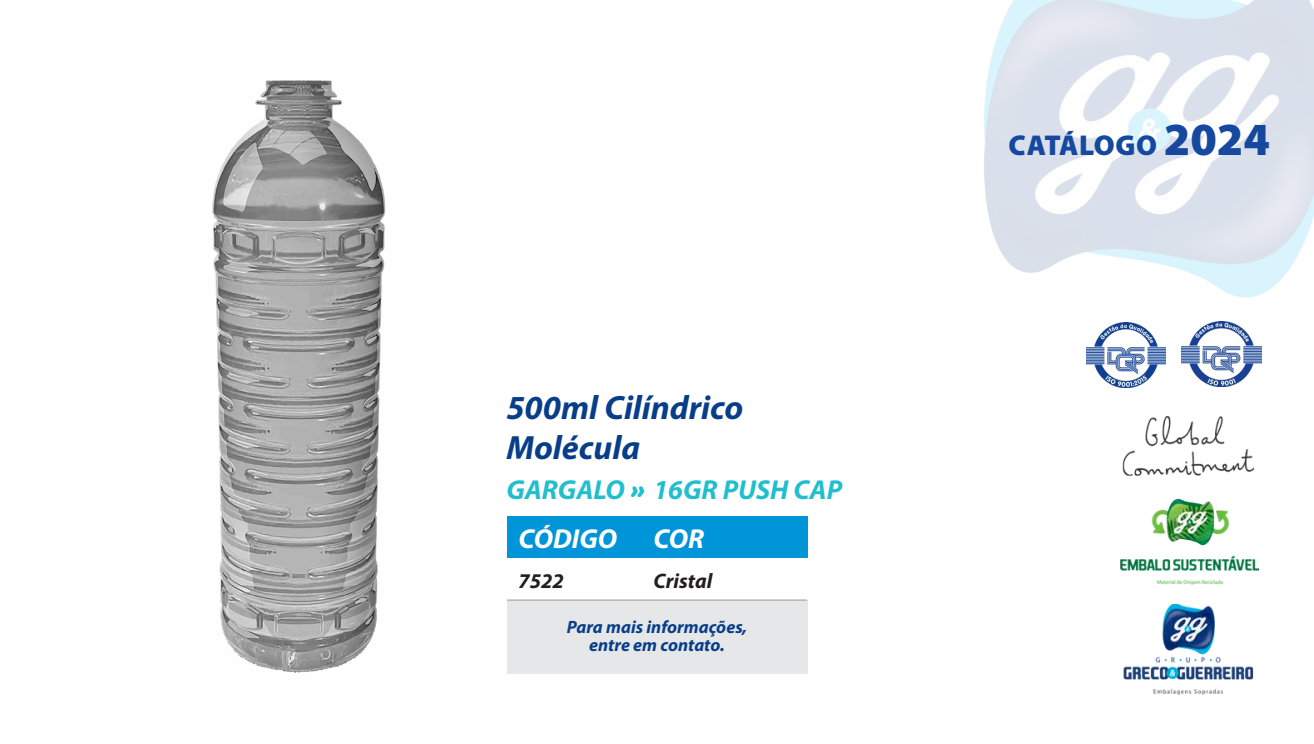
<style>
.page{position:relative;width:1314px;height:744px;background:#fff}
.page>*{position:absolute;margin:0;border:0;box-sizing:border-box;transform-origin:0 0}
.t1{font:italic 700 33.75px/40.5px "Myriad Pro";color:#083e89}
.t2{font:900 28.75px "Myriad Pro";letter-spacing:.02em;color:#15489e}
.t3{font:italic 700 27.5px "Myriad Pro";color:#21bece}
.t4{font:italic 700 27.5px "Myriad Pro";color:#fff}
.t5{font:italic 700 21px "Myriad Pro";color:#231f20}
.t6{font:italic 700 17.88px "Myriad Pro";color:#083e89}
.s1{font-family:"Nunito";font-weight:900}
.s2{font-size:46.25px}
</style>
<div class="page">
<img style="left:507px;top:416px;width:752px;height:279px">
<img style="left:984px;top:0;width:329px;height:298px">
<img style="left:1086px;top:322px;width:79px;height:65px">
<img style="left:1181px;top:322px;width:79px;height:65px">
<div style="left:507px;top:517px;width:300px;height:41px;background:#0095d9"></div>
<div style="left:507px;top:600px;width:300px;height:73px;background:#e6e7e9"></div>
<hr style="left:507px;top:599px;width:300px;height:2px;background:#a8a9ad">
<img style="left:212px;top:80px;width:174px;height:593px">
<p class="t1" style="left:506px;top:386px;width:239px">500ml Cilíndrico<br>Molécula</p>
<p class="t3" style="left:506px;top:471px;width:337px">GARGALO <span class="s1">»</span> 16GR PUSH CAP</p>
<p class="t4" style="left:518px;top:520px;width:100px">CÓDIGO</p>
<p class="t4" style="left:653px;top:520px;width:52px">COR</p>
<p class="t5" style="left:518px;top:567px;width:47px">7522</p>
<p class="t5" style="left:653px;top:567px;width:60px">Cristal</p>
<p class="t6" style="left:566px;top:615px;width:182px">Para mais informações,</p>
<p class="t6" style="left:589px;top:633px;width:137px">entre em contato.</p>
<h2 class="t2" style="left:1008px;top:126px;width:263px">CATÁLOGO <span class="s2">2024</span></h2>
</div>
